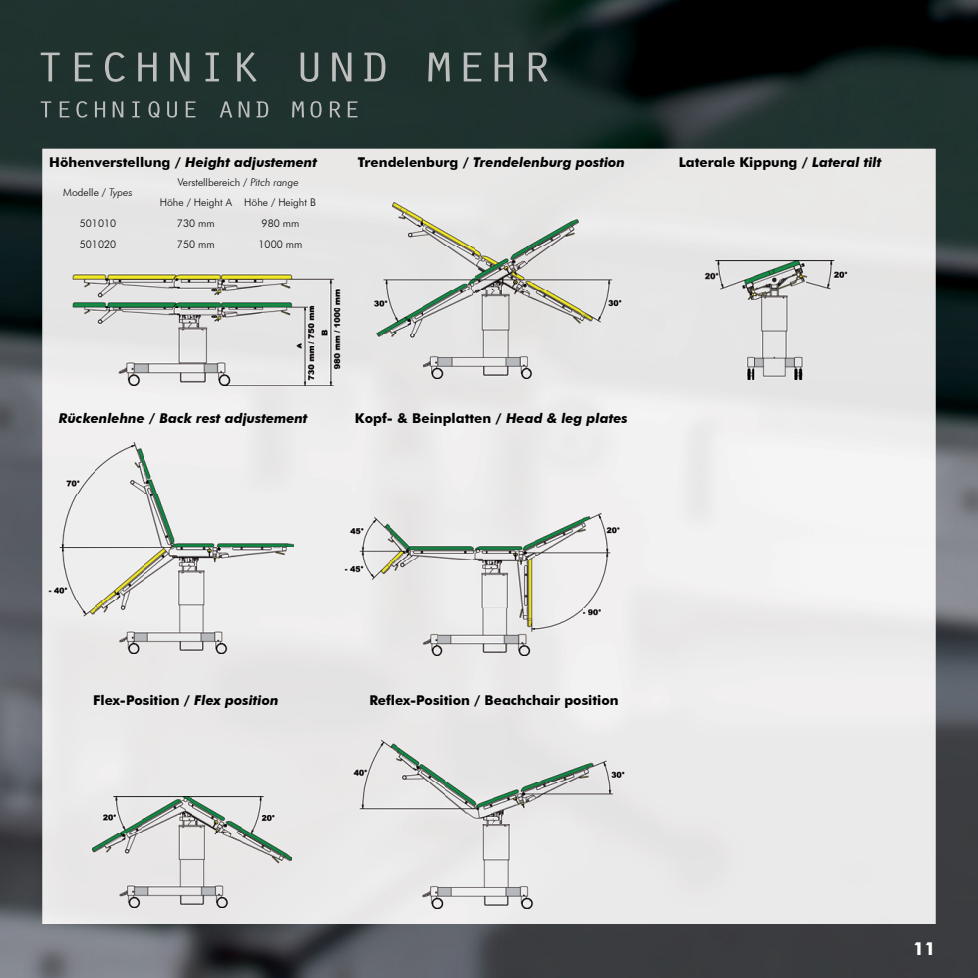
<style>
.page{position:relative;width:978px;height:978px;background:#fff}
.page>*{position:absolute;margin:0;border:0;box-sizing:border-box;transform-origin:0 0}
.t1{font:700 18px "Futura BT";color:#fff}
.t2{font:700 13.5px "Futura BT";color:#000}
.t3{font:italic 700 13.5px "Futura BT";color:#000}
.t4{font:300 10.5px/20px "Futura BT";color:#000;text-align:center}
.s1{font-style:italic}
.s2{font-style:normal}
</style>
<div class="page">
<img style="left:0;top:0;width:978px;height:978px">
<div style="left:43px;top:149px;width:892px;height:775px;background:#ebeaea"></div>
<img style="left:41px;top:52px;width:507px;height:30px">
<img style="left:34px;top:101px;width:323px;height:17px">
<img style="left:93px;top:797px;width:199px;height:111px">
<img style="left:72px;top:270px;width:272px;height:115px">
<img style="left:371px;top:203px;width:263px;height:176px">
<img style="left:350px;top:740px;width:287px;height:168px">
<img style="left:701px;top:261px;width:159px;height:119px">
<img style="left:46px;top:442px;width:247px;height:211px">
<img style="left:342px;top:513px;width:290px;height:143px">
<p class="t2" style="left:49px;top:154px;width:269px">Höhenverstellung / <span class="s1">Height adjustement</span></p>
<p class="t3" style="left:358px;top:154px;width:269px"><span class="s2">Trendelenburg /</span> Trendelenburg postion</p>
<p class="t2" style="left:679px;top:154px;width:204px">Laterale Kippung / <span class="s1">Lateral tilt</span></p>
<p class="t4" style="left:63px;top:182px;width:71px">Modelle / <span class="s1">Types</span></p>
<p class="t4" style="left:160px;top:172px;width:158px">Verstellbereich / <span class="s1">Pitch range<br></span>Höhe / Height A Höhe / Height B</p>
<p class="t4" style="left:80px;top:213px;width:38px">501010</p>
<p class="t4" style="left:177px;top:213px;width:39px">730 mm</p>
<p class="t4" style="left:262px;top:213px;width:39px">980 mm</p>
<p class="t4" style="left:80px;top:234px;width:38px">501020</p>
<p class="t4" style="left:177px;top:234px;width:39px">750 mm</p>
<p class="t4" style="left:259px;top:234px;width:45px">1000 mm</p>
<p class="t3" style="left:59px;top:410px;width:250px">Rückenlehne / Back rest adjustement</p>
<p class="t2" style="left:355px;top:410px;width:274px">Kopf- &amp; Beinplatten / <span class="s1">Head &amp; leg plates</span></p>
<p class="t2" style="left:93px;top:692px;width:187px">Flex-Position / <span class="s1">Flex position</span></p>
<p class="t2" style="left:369px;top:692px;width:251px">Reflex-Position / Beachchair position</p>
<h1 class="t1" style="left:913px;top:937px;width:24px">11</h1>
</div>
